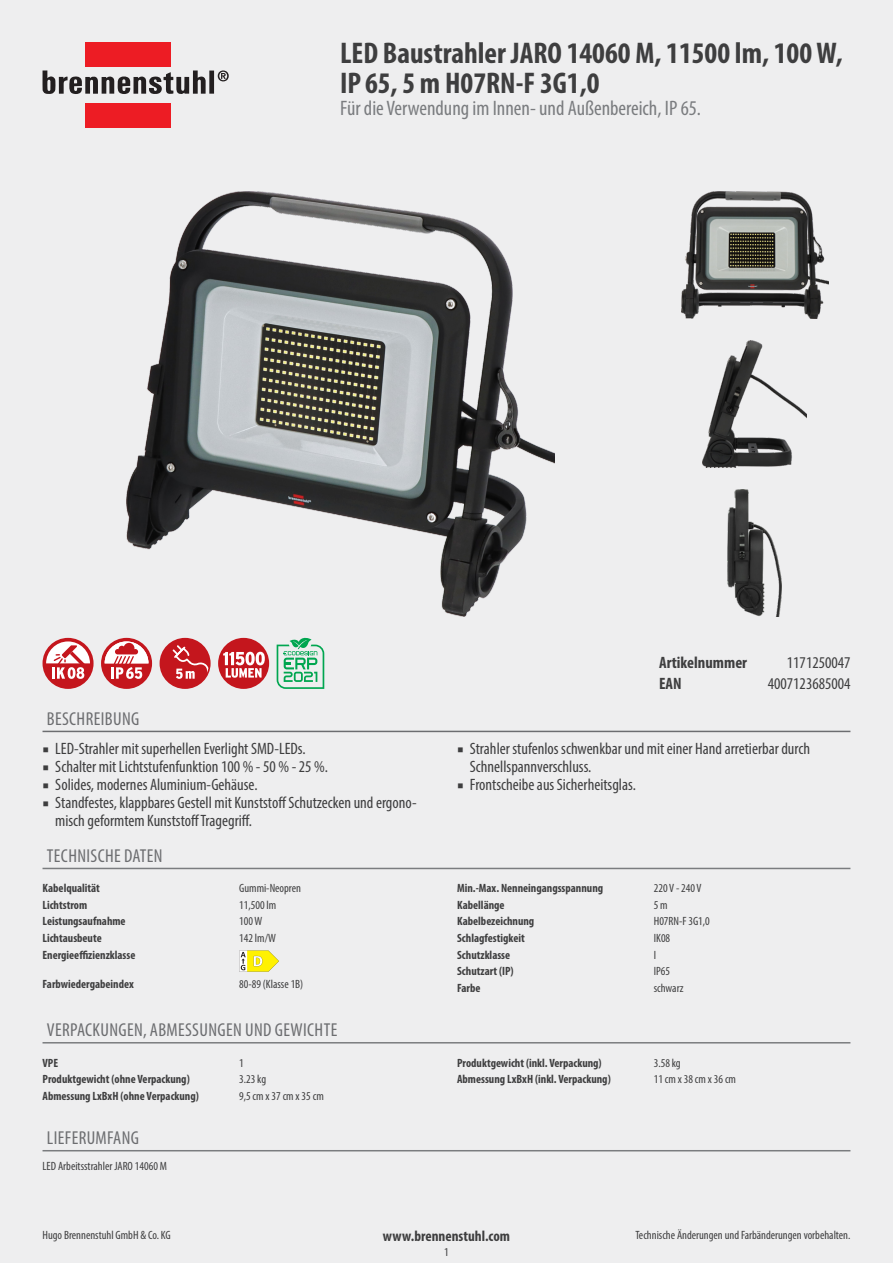
<style>
.page{position:relative;width:893px;height:1263px;background:#eeeeef}
.page>*{position:absolute;margin:0;border:0;box-sizing:border-box;transform-origin:0 0}
.t1{font:700 condensed 30px/30px "Myriad Pro";color:#3e3e3f}
.subtitle{font:condensed 21px "Myriad Pro";color:#7a7c7f}
.table_headline{font:condensed 18.75px "Myriad Pro";letter-spacing:.02em;color:#6c6d70}
.header_value{font:condensed 16.5px/18px "Myriad Pro";color:#3e3e3f}
.header_key{font:700 condensed 16.5px "Myriad Pro";color:#3e3e3f}
.footer_middle{font:700 condensed 15px "Myriad Pro";color:#3e3e3f}
.techdata_key{font:700 condensed 12px "Myriad Pro";color:#3e3e3f}
.techdata_value{font:condensed 12px "Myriad Pro";color:#3e3e3f}
.footer_right{font:condensed 12px "Myriad Pro";color:#3e3e3f}
.scope_of_delivery{font:condensed 12px "Myriad Pro";color:#3e3e3f}
.footer_left{font:condensed 12px "Myriad Pro";color:#3e3e3f}
.pageno{font:condensed 12px "Myriad Pro";color:#3e3e3f}
.s1{font-family:"Minion Pro";font-stretch:normal}
</style>
<div class="page">
<img style="left:126px;top:191px;width:428px;height:426px">
<div style="left:85px;top:43px;width:86px;height:24px;background:#ed1c24"></div>
<div style="left:85px;top:103px;width:86px;height:25px;background:#ed1c24"></div>
<div style="left:209px;top:71px;width:5px;height:23px;background:#231f20"></div>
<svg style="left:43px;top:70px;width:163px;height:24px"></svg>
<svg style="left:218px;top:70px;width:11px;height:11px"></svg>
<img style="left:681px;top:191px;width:147px;height:128px">
<img style="left:703px;top:340px;width:104px;height:128px">
<img style="left:728px;top:489px;width:54px;height:128px">
<div style="left:43px;top:638px;width:51px;height:51px;background:#c4161d;border-radius:50%"></div>
<svg style="left:46px;top:641px;width:44px;height:38px"></svg>
<div style="left:101px;top:638px;width:51px;height:51px;background:#c4161d;border-radius:50%"></div>
<svg style="left:105px;top:641px;width:43px;height:38px"></svg>
<div style="left:160px;top:638px;width:51px;height:51px;background:#c4161d;border-radius:50%"></div>
<svg style="left:173px;top:645px;width:35px;height:34px"></svg>
<div style="left:218px;top:638px;width:51px;height:51px;background:#c4161d;border-radius:50%"></div>
<svg style="left:223px;top:652px;width:42px;height:26px"></svg>
<svg style="left:277px;top:638px;width:47px;height:51px"></svg>
<hr style="left:43px;top:731px;width:807px;height:1px;background:#6c6d70">
<hr style="left:43px;top:868px;width:807px;height:1px;background:#7a7c7f">
<svg style="left:239px;top:950px;width:40px;height:22px"></svg>
<hr style="left:43px;top:1042px;width:807px;height:1px;background:#7a7c7f">
<hr style="left:43px;top:1150px;width:807px;height:1px;background:#7a7c7f">
<p class="t1" style="left:340px;top:37px;width:504px">LED Baustrahler JARO 14060 M, 11500 lm, 100 W,<br>IP 65, 5 m H07RN-F 3G1,0</p>
<p class="subtitle" style="left:340px;top:96px;width:362px">Für die Verwendung im Innen- und Außenbereich, IP 65.</p>
<p class="table_headline" style="left:47px;top:707px;width:94px">BESCHREIBUNG</p>
<p class="header_value" style="left:43px;top:739px;width:265px"><span class="s1">■</span> LED-Strahler mit superhellen Everlight SMD-LEDs.</p>
<p class="header_value" style="left:43px;top:757px;width:287px"><span class="s1">■</span> Schalter mit Lichtstufenfunktion 100 % - 50 % - 25 %.</p>
<p class="header_value" style="left:43px;top:775px;width:217px"><span class="s1">■</span> Solides, modernes Aluminium-Gehäuse.</p>
<p class="header_value" style="left:55px;top:793px;width:363px;text-indent:-13px"><span class="s1">■</span> Standfestes, klappbares Gestell mit Kunststoff Schutzecken und ergono&shy;misch geformtem Kunststoff Tragegriff.</p>
<p class="table_headline" style="left:47px;top:844px;width:117px">TECHNISCHE DATEN</p>
<p class="techdata_key" style="left:43px;top:881px;width:59px">Kabelqualität</p>
<p class="techdata_value" style="left:239px;top:881px;width:63px">Gummi-Neopren</p>
<p class="techdata_key" style="left:43px;top:897px;width:46px">Lichtstrom</p>
<p class="techdata_value" style="left:239px;top:897px;width:39px">11,500 lm</p>
<p class="techdata_key" style="left:43px;top:914px;width:85px">Leistungsaufnahme</p>
<p class="techdata_value" style="left:239px;top:914px;width:25px">100 W</p>
<p class="techdata_key" style="left:43px;top:930px;width:61px">Lichtausbeute</p>
<p class="techdata_value" style="left:239px;top:931px;width:38px">142 lm/W</p>
<p class="techdata_key" style="left:43px;top:947px;width:94px">Energieeffizienzklasse</p>
<p class="techdata_key" style="left:43px;top:977px;width:93px">Farbwiedergabeindex</p>
<p class="techdata_value" style="left:239px;top:977px;width:66px">80-89 (Klasse 1B)</p>
<p class="table_headline" style="left:47px;top:1019px;width:292px">VERPACKUNGEN, ABMESSUNGEN UND GEWICHTE</p>
<p class="techdata_key" style="left:43px;top:1055px;width:17px">VPE</p>
<p class="techdata_value" style="left:239px;top:1055px;width:6px">1</p>
<p class="techdata_key" style="left:43px;top:1071px;width:149px">Produktgewicht (ohne Verpackung)</p>
<p class="techdata_value" style="left:239px;top:1072px;width:28px">3.23 kg</p>
<p class="techdata_key" style="left:43px;top:1088px;width:158px">Abmessung LxBxH (ohne Verpackung)</p>
<p class="techdata_value" style="left:239px;top:1088px;width:86px">9,5 cm x 37 cm x 35 cm</p>
<p class="table_headline" style="left:47px;top:1126px;width:94px">LIEFERUMFANG</p>
<p class="scope_of_delivery" style="left:43px;top:1159px;width:126px">LED Arbeitsstrahler JARO 14060 M</p>
<p class="header_key" style="left:659px;top:652px;width:89px">Artikelnummer</p>
<p class="header_value" style="left:787px;top:653px;width:65px">1171250047</p>
<p class="header_key" style="left:659px;top:673px;width:24px">EAN</p>
<p class="header_value" style="left:768px;top:674px;width:84px">4007123685004</p>
<p class="header_value" style="left:470px;top:739px;width:342px;text-indent:-13px"><span class="s1">■</span> Strahler stufenlos schwenkbar und mit einer Hand arretierbar durch<br>Schnellspannverschluss.</p>
<p class="header_value" style="left:457px;top:775px;width:180px"><span class="s1">■</span> Frontscheibe aus Sicherheitsglas.</p>
<p class="techdata_key" style="left:457px;top:881px;width:148px">Min.-Max. Nenneingangsspannung</p>
<p class="techdata_value" style="left:654px;top:881px;width:49px">220 V - 240 V</p>
<p class="techdata_key" style="left:457px;top:897px;width:49px">Kabellänge</p>
<p class="techdata_value" style="left:654px;top:897px;width:15px">5 m</p>
<p class="techdata_key" style="left:457px;top:914px;width:79px">Kabelbezeichnung</p>
<p class="techdata_value" style="left:654px;top:914px;width:58px">H07RN-F 3G1,0</p>
<p class="techdata_key" style="left:457px;top:930px;width:69px">Schlagfestigkeit</p>
<p class="techdata_value" style="left:654px;top:931px;width:18px">IK08</p>
<p class="techdata_key" style="left:457px;top:947px;width:55px">Schutzklasse</p>
<p class="techdata_value" style="left:654px;top:947px;width:4px">I</p>
<p class="techdata_key" style="left:457px;top:964px;width:58px">Schutzart (IP)</p>
<p class="techdata_value" style="left:654px;top:964px;width:18px">IP65</p>
<p class="techdata_key" style="left:457px;top:980px;width:25px">Farbe</p>
<p class="techdata_value" style="left:654px;top:980px;width:31px">schwarz</p>
<p class="techdata_key" style="left:457px;top:1055px;width:146px">Produktgewicht (inkl. Verpackung)</p>
<p class="techdata_value" style="left:654px;top:1055px;width:28px">3.58 kg</p>
<p class="techdata_key" style="left:457px;top:1071px;width:155px">Abmessung LxBxH (inkl. Verpackung)</p>
<p class="techdata_value" style="left:654px;top:1072px;width:84px">11 cm x 38 cm x 36 cm</p>
<p class="footer_left" style="left:43px;top:1228px;width:130px">Hugo Brennenstuhl GmbH &amp; Co. KG</p>
<p class="footer_right" style="left:635px;top:1228px;width:216px">Technische Änderungen und Farbänderungen vorbehalten.</p>
<p class="footer_middle" style="left:383px;top:1227px;width:129px">www.brennenstuhl.com</p>
<p class="pageno" style="left:444px;top:1245px;width:6px">1</p>
</div>
